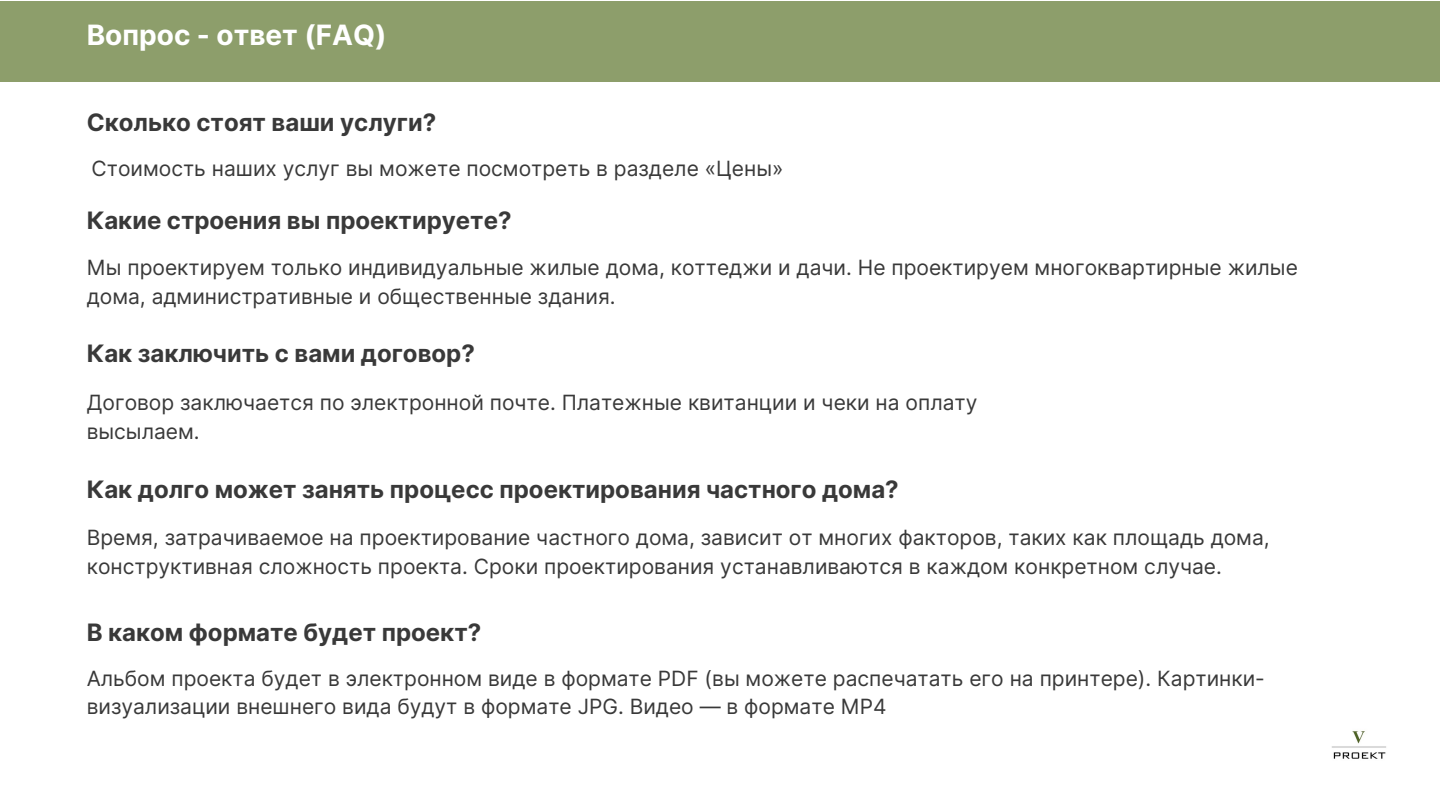
<style>
.page{position:relative;width:1440px;height:810px;background:#fff}
.page>*{position:absolute;margin:0;border:0;box-sizing:border-box;transform-origin:0 0}
.t1{font:700 28px "Inter";color:#fff}
.t2{font:700 24px "Inter";color:#393939}
.t3{font:21px/29.2px "Inter";color:#393939}
</style>
<div class="page">
<div style="left:0;top:1px;width:1440px;height:81px;background:#8d9e6b"></div>
<img style="left:1332px;top:731px;width:54px;height:28px">
<p class="t1" style="left:87px;top:18px;width:301px">Вопрос - ответ (FAQ)</p>
<p class="t2" style="left:87px;top:108px;width:351px">Сколько стоят ваши услуги?</p>
<p class="t3" style="left:92px;top:154px;width:693px">Стоимость наших услуг вы можете посмотреть в разделе «Цены»</p>
<p class="t2" style="left:87px;top:206px;width:426px">Какие строения вы проектируете?</p>
<p class="t3" style="left:87px;top:253px;width:1213px">Мы проектируем только индивидуальные жилые дома, коттеджи и дачи. Не проектируем многоквартирные жилые дома, административные и общественные здания.</p>
<p class="t2" style="left:87px;top:339px;width:390px">Как заключить с вами договор?</p>
<p class="t3" style="left:87px;top:388px;width:892px">Договор заключается по электронной почте. Платежные квитанции и чеки на оплату высылаем.</p>
<p class="t2" style="left:87px;top:474px;width:814px">Как долго может занять процесс проектирования частного дома?</p>
<p class="t3" style="left:87px;top:523px;width:1185px">Время, затрачиваемое на проектирование частного дома, зависит от многих факторов, таких как площадь дома, конструктивная сложность проекта. Сроки проектирования устанавливаются в каждом конкретном случае.</p>
<p class="t2" style="left:87px;top:617px;width:396px">В каком формате будет проект?</p>
<p class="t3" style="left:87px;top:664px;width:1180px;line-height:27.8px">Альбом проекта будет в электронном виде в формате PDF (вы можете распечатать его на принтере). Картинки&shy;визуализации внешнего вида будут в формате JPG. Видео — в формате MP4</p>
</div>
